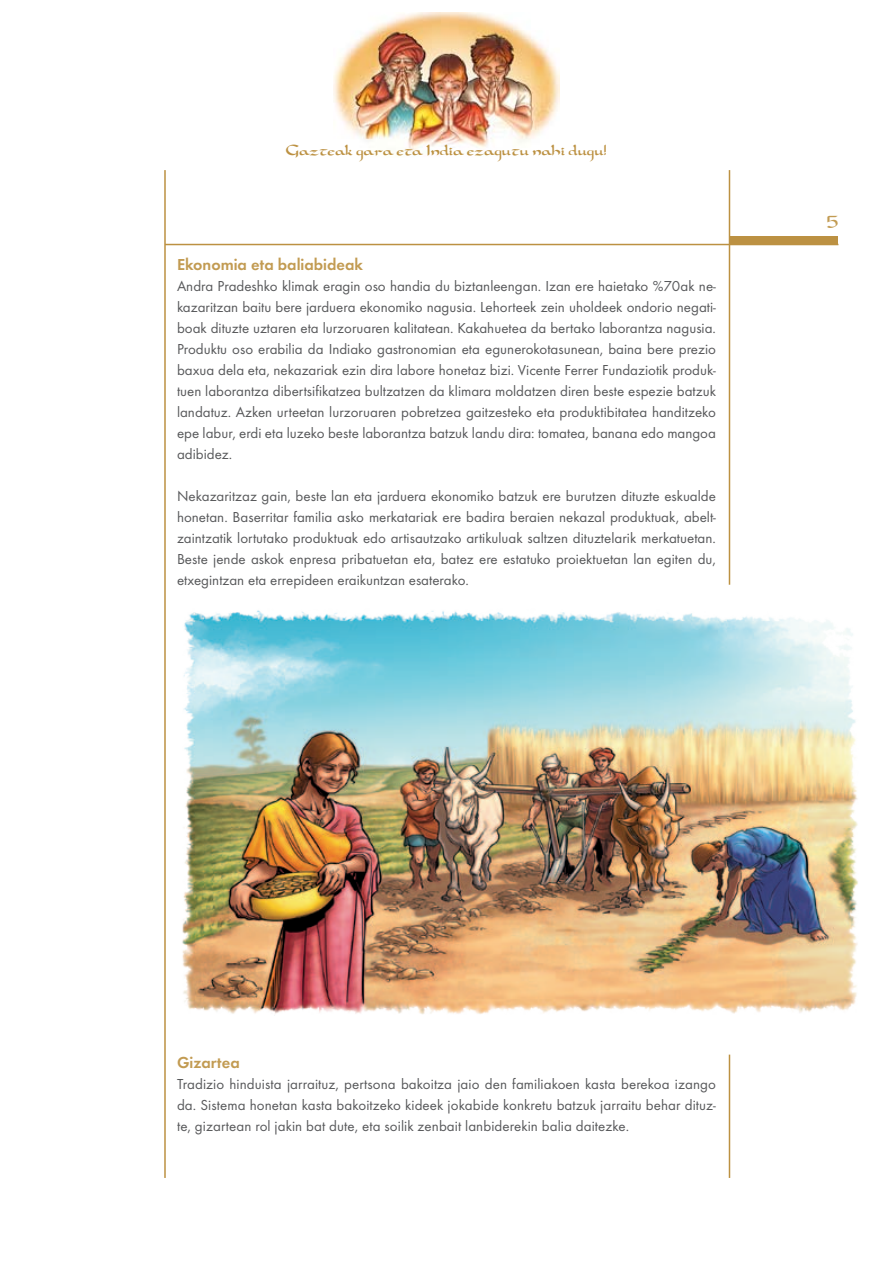
<style>
.page{position:relative;width:893px;height:1263px;background:#fff}
.page>*{position:absolute;margin:0;border:0;box-sizing:border-box;transform-origin:0 0}
.t1{font:21px "Dorovar FLF Carolus";color:#c29b52}
.t2{font:18px "Dorovar FLF Carolus";color:#bc9142}
.t3{font:600 16.5px "Futura T";color:#c29b52}
.t4{font:15px/21px "Futura T";color:#57585a;text-align:justify}
</style>
<div class="page">
<img style="left:333px;top:13px;width:227px;height:139px">
<hr style="left:164px;top:170px;width:2px;height:1008px;background:#bc9142">
<hr style="left:165px;top:244px;width:673px;height:1px;background:#bc9142">
<div style="left:729px;top:236px;width:109px;height:8px;background:#bc9142"></div>
<hr style="left:729px;top:1054px;width:1px;height:124px;background:#bc9142">
<img style="left:182px;top:610px;width:676px;height:404px">
<hr style="left:729px;top:170px;width:1px;height:415px;background:#bc9142">
<p class="t2" style="left:286px;top:140px;width:322px">Gazteak gara eta India ezagutu nahi dugu!</p>
<p class="t3" style="left:177px;top:254px;width:187px">Ekonomia eta baliabideak</p>
<p class="t4" style="left:177px;top:275px;width:540px">Andra Pradeshko klimak eragin oso handia du biztanleengan. Izan ere haietako %70ak ne&shy;kazaritzan baitu bere jarduera ekonomiko nagusia. Lehorteek zein uholdeek ondorio negati&shy;boak dituzte uztaren eta lurzoruaren kalitatean. Kakahuetea da bertako laborantza nagusia.<br>Produktu oso erabilia da Indiako gastronomian eta egunerokotasunean, baina bere prezio baxua dela eta, nekazariak ezin dira labore honetaz bizi. Vicente Ferrer Fundaziotik produk&shy;tuen laborantza dibertsifikatzea bultzatzen da klimara moldatzen diren beste espezie batzuk landatuz. Azken urteetan lurzoruaren pobretzea gaitzesteko eta produktibitatea handitzeko epe labur, erdi eta luzeko beste laborantza batzuk landu dira: tomatea, banana edo mangoa adibidez.</p>
<p class="t4" style="left:177px;top:485px;width:540px">Nekazaritzaz gain, beste lan eta jarduera ekonomiko batzuk ere burutzen dituzte eskualde honetan. Baserritar familia asko merkatariak ere badira beraien nekazal produktuak, abelt&shy;zaintzatik lortutako produktuak edo artisautzako artikuluak saltzen dituztelarik merkatuetan.<br>Beste jende askok enpresa pribatuetan eta, batez ere estatuko proiektuetan lan egiten du, etxegintzan eta errepideen eraikuntzan esaterako.</p>
<h1 class="t1" style="left:827px;top:211px;width:13px">5</h1>
<p class="t3" style="left:177px;top:1052px;width:64px">Gizartea</p>
<p class="t4" style="left:177px;top:1073px;width:540px">Tradizio hinduista jarraituz, pertsona bakoitza jaio den familiakoen kasta berekoa izango da. Sistema honetan kasta bakoitzeko kideek jokabide konkretu batzuk jarraitu behar dituz&shy;te, gizartean rol jakin bat dute, eta soilik zenbait lanbiderekin balia daitezke.</p>
</div>
